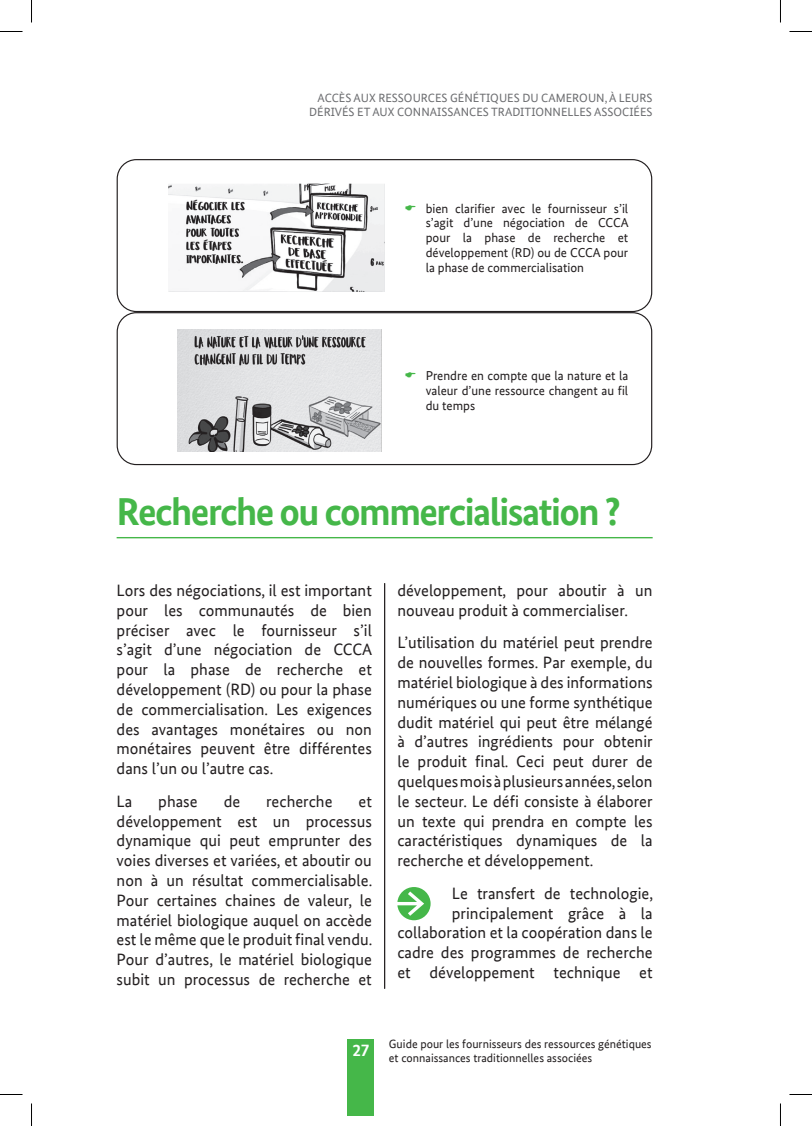
<style>
.page{position:relative;width:812px;height:1126px;background:#fff}
.page>*{position:absolute;margin:0;border:0;box-sizing:border-box;transform-origin:0 0}
.t1{font:700 39px "Bundes Sans Office";letter-spacing:-.04em;color:#45b749}
.t2{font:700 17.25px "Bundes Sans Office";color:#fff}
.t3{font:16.5px/19.8px "Bundes Sans Office";color:#231f20;text-align:justify}
.t4{font:12.9px/14.9px "Bundes Sans Office";color:#231f20;text-align:justify}
.t5{font:12px/14.4px "Bundes Sans Office";color:#6c6d70;text-align:right}
.t6{font:12px/14.4px "Bundes Sans Office";color:#231f20}
</style>
<div class="page">
<div style="left:348px;top:1039px;width:26px;height:77px;background:#45b749"></div>
<hr style="left:117px;top:537px;width:535px;height:1px;background:#45b749">
<svg style="left:397px;top:887px;width:33px;height:33px"></svg>
<hr style="left:384px;top:583px;width:1px;height:406px;background:#231f20">
<div style="left:117px;top:159px;width:535px;height:153px;border:1px solid #231f20;border-radius:19px"></div>
<img style="left:169px;top:183px;width:215px;height:108px">
<div style="left:117px;top:312px;width:535px;height:153px;border:1px solid #231f20;border-radius:19px"></div>
<img style="left:178px;top:329px;width:203px;height:122px">
<svg style="left:0;top:31px;width:22px;height:1px"></svg>
<svg style="left:789px;top:31px;width:22px;height:1px"></svg>
<svg style="left:0;top:1094px;width:22px;height:1px"></svg>
<svg style="left:789px;top:1094px;width:22px;height:1px"></svg>
<svg style="left:31px;top:0;width:1px;height:22px"></svg>
<svg style="left:31px;top:1103px;width:1px;height:23px"></svg>
<svg style="left:780px;top:0;width:1px;height:22px"></svg>
<svg style="left:780px;top:1103px;width:1px;height:23px"></svg>
<p class="t5" style="left:309px;top:91px;width:345px">ACCÈS AUX RESSOURCES GÉNÉTIQUES DU CAMEROUN, À LEURS<br>DÉRIVÉS ET AUX CONNAISSANCES TRADITIONNELLES ASSOCIÉES</p>
<p class="t4" style="left:425px;top:201px;width:204px">bien clarifier avec le fournisseur s’il s’agit d’une négociation de CCCA pour la phase de recherche et développement (RD) ou de CCCA pour la phase de commercialisation</p>
<p class="t4" style="left:425px;top:369px;width:204px">Prendre en compte que la nature et la valeur d’une ressource changent au fil du temps</p>
<h1 class="t1" style="left:117px;top:489px;width:506px">Recherche ou commercialisation ?</h1>
<p class="t3" style="left:117px;top:580px;width:257px">Lors des négociations, il est important pour les communautés de bien préciser avec le fournisseur s’il s’agit d’une négociation de CCCA pour la phase de recherche et développement (RD) ou pour la phase de commercialisation. Les exigences des avantages monétaires ou non monétaires peuvent être différentes dans l’un ou l’autre cas.</p>
<p class="t3" style="left:117px;top:791px;width:17px">La</p>
<p class="t3" style="left:158px;top:791px;width:41px">phase</p>
<p class="t3" style="left:223px;top:791px;width:18px">de</p>
<p class="t3" style="left:266px;top:791px;width:68px">recherche</p>
<p class="t3" style="left:117px;top:791px;width:257px;text-indent:242px">et développement est un processus dynamique qui peut emprunter des voies diverses et variées, et aboutir ou non à un résultat commercialisable.<br>Pour certaines chaines de valeur, le matériel biologique auquel on accède est le même que le produit final vendu.<br>Pour d’autres, le matériel biologique subit un processus de recherche et</p>
<p class="t3" style="left:397px;top:580px;width:257px">développement, pour aboutir à un nouveau produit à commercialiser.</p>
<p class="t3" style="left:397px;top:633px;width:257px">L’utilisation du matériel peut prendre de nouvelles formes. Par exemple, du matériel biologique à des informations numériques ou une forme synthétique dudit matériel qui peut être mélangé à d’autres ingrédients pour obtenir le produit final. Ceci peut durer de quelques mois à plusieurs années, selon le secteur. Le défi consiste à élaborer un texte qui prendra en compte les caractéristiques dynamiques de la recherche et développement.</p>
<p class="t3" style="left:397px;top:883px;width:257px;text-align:right">Le transfert de technologie, principalement grâce à la collaboration et la coopération dans le cadre des programmes de recherche et développement technique et</p>
<p class="t2" style="left:352px;top:1040px;width:19px">27</p>
<p class="t6" style="left:389px;top:1036px;width:264px">Guide pour les fournisseurs des ressources génétiques et connaissances traditionnelles associées</p>
</div>
